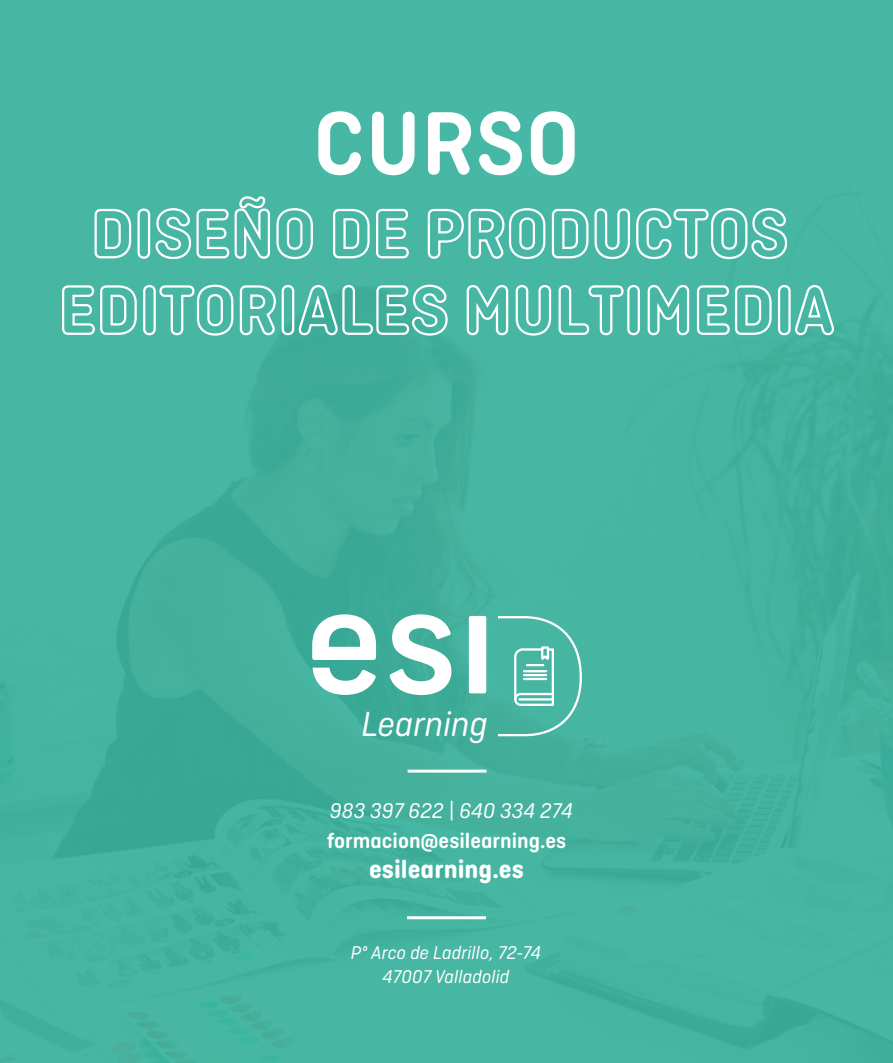
<style>
.page{position:relative;width:893px;height:1063px;background:#46b6a3}
.page>*{position:absolute;margin:0;border:0;box-sizing:border-box;transform-origin:0 0}
.t1{font:600 94.5px "Ciutadella Rounded";color:#fff}
.t2{font:italic 36.75px "Ciutadella Rounded";color:#fff}
.t3{font:700 27px "Ciutadella Rounded";color:#fff}
.t4{font:600 22.5px "Ciutadella Rounded";color:#fff}
.t5{font:italic 22.5px "Ciutadella Rounded";color:#fff}
.t6{font:italic 19.5px/23.4px "Ciutadella Rounded";color:#fff;text-align:center}
</style>
<div class="page">
<hr style="left:408px;top:770px;width:78px;height:3px;background:#fff">
<hr style="left:407px;top:916px;width:79px;height:3px;background:#fff">
<svg style="left:389px;top:614px;width:62px;height:81px"></svg>
<div style="left:469px;top:616px;width:17px;height:77px;background:#fff;border-radius:2px"></div>
<svg style="left:312px;top:614px;width:64px;height:46px"></svg>
<svg style="left:313px;top:668px;width:63px;height:27px"></svg>
<svg style="left:496px;top:616px;width:86px;height:121px"></svg>
<hr style="left:524px;top:670px;width:22px;height:2px;background:#fff">
<hr style="left:524px;top:674px;width:22px;height:2px;background:#fff">
<hr style="left:524px;top:678px;width:22px;height:2px;background:#fff">
<hr style="left:519px;top:698px;width:34px;height:3px;background:#fff">
<svg style="left:94px;top:208px;width:38px;height:51px"></svg>
<div style="left:138px;top:208px;width:12px;height:51px;border:2px solid #fff;border-radius:5px"></div>
<svg style="left:155px;top:196px;width:158px;height:64px"></svg>
<svg style="left:333px;top:208px;width:76px;height:51px"></svg>
<svg style="left:427px;top:208px;width:361px;height:52px"></svg>
<svg style="left:62px;top:285px;width:75px;height:50px"></svg>
<div style="left:143px;top:285px;width:13px;height:50px;border:2px solid #fff;border-radius:5px"></div>
<svg style="left:159px;top:284px;width:117px;height:52px"></svg>
<div style="left:282px;top:285px;width:12px;height:50px;border:2px solid #fff;border-radius:5px"></div>
<svg style="left:297px;top:284px;width:151px;height:53px"></svg>
<svg style="left:466px;top:285px;width:158px;height:51px"></svg>
<div style="left:627px;top:285px;width:13px;height:50px;border:2px solid #fff;border-radius:5px"></div>
<svg style="left:647px;top:285px;width:43px;height:51px"></svg>
<svg style="left:696px;top:285px;width:76px;height:50px"></svg>
<div style="left:778px;top:285px;width:13px;height:50px;border:2px solid #fff;border-radius:5px"></div>
<svg style="left:795px;top:285px;width:39px;height:51px"></svg>
<h1 class="t1" style="left:313px;top:90px;width:268px">CURSO</h1>
<h2 class="t2" style="left:361px;top:704px;width:128px">Learning</h2>
<p class="t5" style="left:330px;top:799px;width:245px">983 397 622 | 640 334 274</p>
<p class="t4" style="left:327px;top:828px;width:241px">formacion@esilearning.es</p>
<h3 class="t3" style="left:369px;top:854px;width:156px">esilearning.es</h3>
<p class="t6" style="left:351px;top:941px;width:192px">Pº Arco de Ladrillo, 72-74<br>47007 Valladolid</p>
</div>
